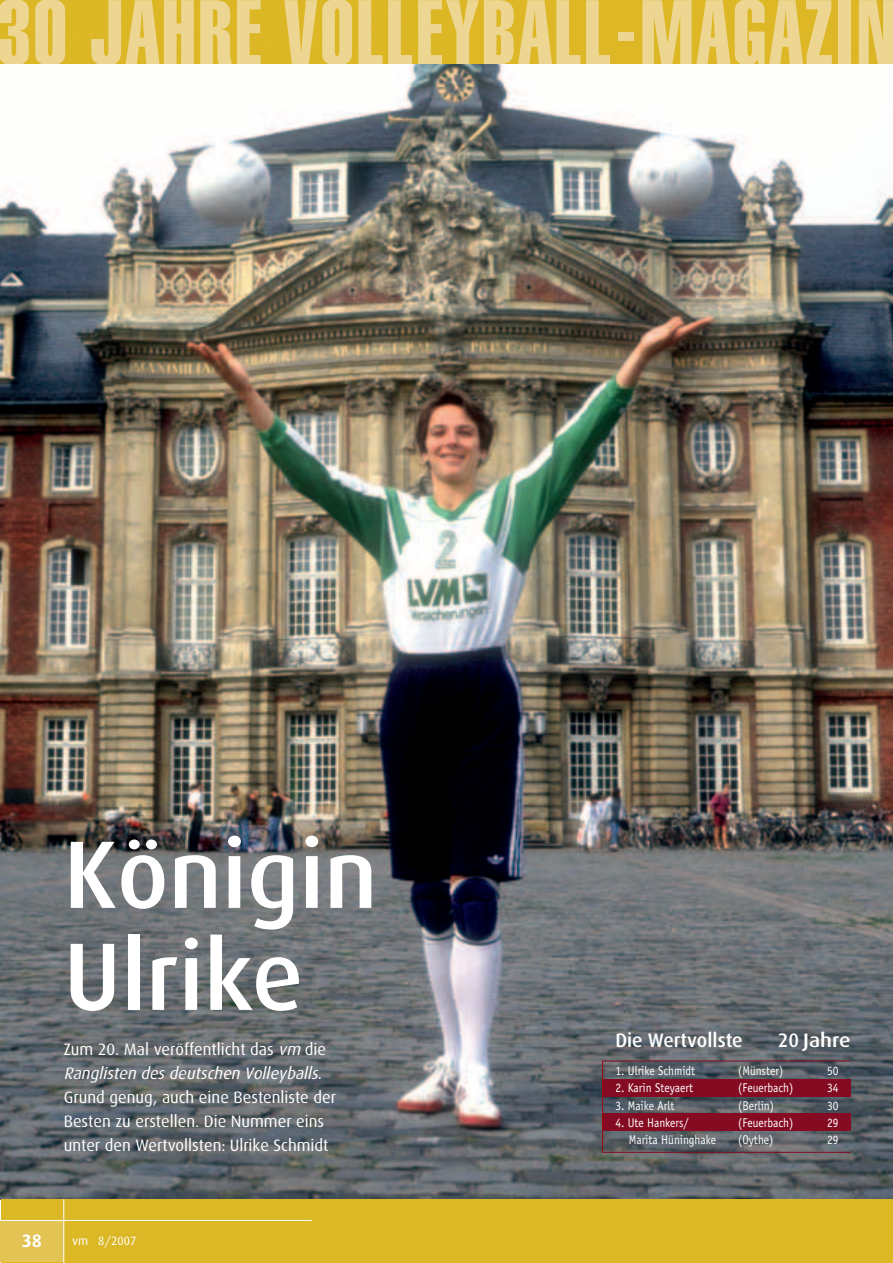
<style>
.page{position:relative;width:893px;height:1263px;background:#fff}
.page>*{position:absolute;margin:0;border:0;box-sizing:border-box;transform-origin:0 0}
.t1{font:500 96px/102px "Dax";color:#fff}
.t2{font:90px "Helvetica Extra Compressed";letter-spacing:.035em;color:#ecd691}
.t3{font:500 19.5px "Dax";color:#fff}
.t4{font:700 18px "Dax";color:#fff}
.t5{font:16.5px/24px "Dax";color:#fff}
.t6{font:12.75px "Officina Sans";color:#fff;scale:.9 1}
.t7{font:12px "Dax";color:#fff}
.s1{font-style:italic}
</style>
<div class="page">
<div style="left:1px;top:0;width:892px;height:64px;background:#ddb725"></div>
<img style="left:1px;top:64px;width:892px;height:1135px">
<div style="left:1px;top:1199px;width:892px;height:63px;background:#dcb726"></div>
<div style="left:1px;top:1220px;width:63px;height:42px;background:#e2c353"></div>
<hr style="left:63px;top:1199px;width:1px;height:63px;background:#fff">
<hr style="left:1px;top:1220px;width:311px;height:1px;background:#fff">
<div style="left:603px;top:1079px;width:248px;height:17px;background:#850b22"></div>
<div style="left:603px;top:1113px;width:248px;height:18px;background:#850b22"></div>
<hr style="left:603px;top:1060px;width:248px;height:1px;background:#850b22">
<hr style="left:602px;top:1061px;width:1px;height:91px;background:#9d070d">
<hr style="left:602px;top:1152px;width:249px;height:1px;background:#850b22">
<h2 class="t2" style="left:-3px;top:0;width:899px">30 JAHRE VOLLEYBALL-MAGAZIN</h2>
<h1 class="t1" style="left:64px;top:830px;width:315px">Königin<br>Ulrike</h1>
<p class="t5" style="left:64px;top:1039px;width:274px">Zum 20. Mal veröffentlicht das <span class="s1">vm</span>die <span class="s1">Ranglisten des deutschen Volleyballs</span>.<br>Grund genug, auch eine Bestenliste der Besten zu erstellen. Die Nummer eins unter den Wertvollsten: Ulrike Schmidt</p>
<p class="t4" style="left:22px;top:1232px;width:22px">38</p>
<p class="t7" style="left:72px;top:1236px;width:66px">vm 8/2007</p>
<p class="t3" style="left:615px;top:1031px;width:129px">Die Wertvollste</p>
<p class="t3" style="left:778px;top:1031px;width:74px">20 Jahre</p>
<p class="t6" style="left:615px;top:1066px;width:90px">1. Ulrike Schmidt</p>
<p class="t6" style="left:738px;top:1066px;width:52px">(Münster)</p>
<p class="t6" style="left:827px;top:1066px;width:14px">50</p>
<p class="t6" style="left:615px;top:1083px;width:88px">2. Karin Steyaert</p>
<p class="t6" style="left:738px;top:1083px;width:63px">(Feuerbach)</p>
<p class="t6" style="left:827px;top:1083px;width:14px">34</p>
<p class="t6" style="left:615px;top:1100px;width:67px">3. Maike Arlt</p>
<p class="t6" style="left:738px;top:1100px;width:41px">(Berlin)</p>
<p class="t6" style="left:827px;top:1100px;width:14px">30</p>
<p class="t6" style="left:615px;top:1117px;width:83px">4. Ute Hankers/</p>
<p class="t6" style="left:738px;top:1117px;width:63px">(Feuerbach)</p>
<p class="t6" style="left:827px;top:1117px;width:14px">29</p>
<p class="t6" style="left:629px;top:1135px;width:98px">Marita Hüninghake</p>
<p class="t6" style="left:738px;top:1135px;width:40px">(Oythe)</p>
<p class="t6" style="left:827px;top:1135px;width:14px">29</p>
</div>
